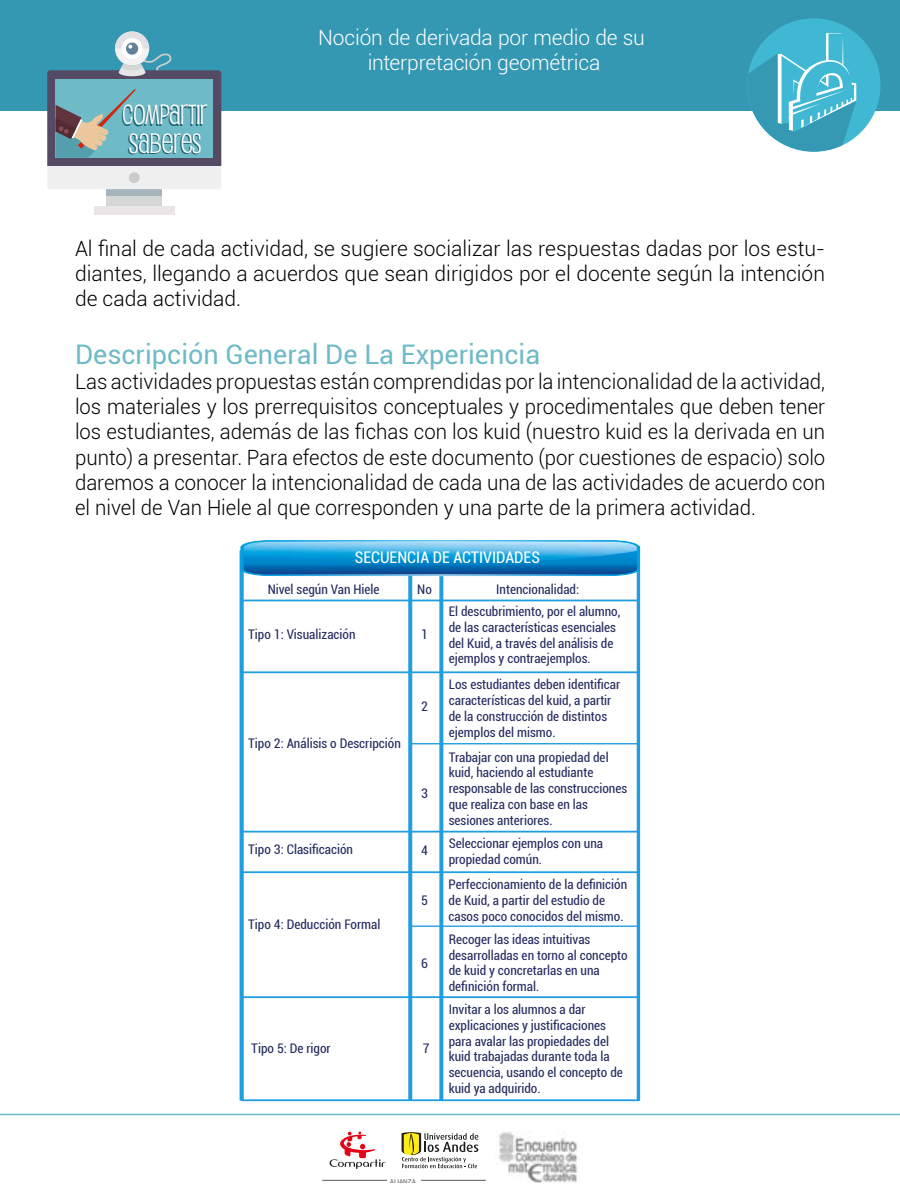
<style>
.page{position:relative;width:900px;height:1200px;background:#fff}
.page>*{position:absolute;margin:0;border:0;box-sizing:border-box;transform-origin:0 0}
.t1{font:27.3px/28.5px "Pupcat Rg";color:#fff}
.t2{font:27px "Roboto";color:#6ebac7}
.t3{font:300 21px/25.2px "Roboto";color:#000;text-align:justify}
.t4{font:300 21px/25.2px "Roboto";letter-spacing:-.01em;color:#fff;text-align:center}
.t5{font:condensed 16.05px "Roboto";color:#fff}
.t6{font:condensed 13.2px/15.9px "Roboto";color:#262d60}
.t7{font:500 7.05px "Helvetica Neue";color:#575756}
</style>
<div class="page">
<div style="left:0;top:0;width:900px;height:111px;background:#3598b3"></div>
<div style="left:107px;top:188px;width:55px;height:20px;background:#d6d6d6"></div>
<div style="left:94px;top:206px;width:81px;height:8px;background:#e8e6e6"></div>
<div style="left:107px;top:189px;width:55px;height:6px;background:#a6b5bd"></div>
<svg style="left:47px;top:31px;width:174px;height:158px"></svg>
<div style="left:747px;top:18px;width:134px;height:134px;background:#40b8d4;border-radius:50%"></div>
<svg style="left:747px;top:33px;width:109px;height:119px"></svg>
<hr style="left:0;top:1114px;width:900px;height:1px;background:#6ebac7">
<img style="left:498px;top:1132px;width:80px;height:51px">
<hr style="left:322px;top:1180px;width:65px;height:1px;background:#575756">
<hr style="left:421px;top:1180px;width:65px;height:1px;background:#575756">
<svg style="left:330px;top:1132px;width:56px;height:37px"></svg>
<svg style="left:402px;top:1132px;width:76px;height:36px"></svg>
<svg style="left:240px;top:576px;width:4px;height:524px;background:#2da4e3"></svg>
<hr style="left:637px;top:546px;width:3px;height:555px;background:#1f9ee2">
<hr style="left:241px;top:600px;width:397px;height:1px;background:#1f9ee2">
<hr style="left:242px;top:671px;width:397px;height:2px;background:#1f9ee2">
<hr style="left:410px;top:743px;width:230px;height:1px;background:#1f9ee2">
<hr style="left:410px;top:926px;width:230px;height:1px;background:#1f9ee2">
<hr style="left:241px;top:831px;width:397px;height:2px;background:#1f9ee2">
<hr style="left:242px;top:871px;width:396px;height:2px;background:#1f9ee2">
<hr style="left:241px;top:996px;width:398px;height:2px;background:#1f9ee2">
<hr style="left:241px;top:1099px;width:398px;height:2px;background:#1f9ee2">
<svg style="left:240px;top:540px;width:400px;height:36px;background:#2a7dbb"></svg>
<img style="left:244px;top:542px;width:393px;height:26px">
<svg style="left:408px;top:576px;width:4px;height:524px;background:#2ca4e3"></svg>
<svg style="left:439px;top:576px;width:4px;height:524px;background:#32a6e4"></svg>
<h1 class="t1" style="left:123px;top:99px;width:87px">COMPARTIR<br>SABERES</h1>
<h3 class="t4" style="left:318px;top:24px;width:328px">Noción de derivada por medio de su interpretación geométrica</h3>
<h3 class="t3" style="left:75px;top:235px;width:752px">Al final de cada actividad, se sugiere socializar las respuestas dadas por los estu&shy;diantes, llegando a acuerdos que sean dirigidos por el docente según la intención de cada actividad.</h3>
<h2 class="t2" style="left:75px;top:335px;width:467px">Descripción General De La Experiencia</h2>
<p class="t3" style="left:75px;top:368px;width:752px">Las actividades propuestas están comprendidas por la intencionalidad de la actividad, los materiales y los prerrequisitos conceptuales y procedimentales que deben tener los estudiantes, además de las fichas con los kuid (nuestro kuid es la derivada en un punto) a presentar. Para efectos de este documento (por cuestiones de espacio) solo daremos a conocer la intencionalidad de cada una de las actividades de acuerdo con el nivel de Van Hiele al que corresponden y una parte de la primera actividad.</p>
<p class="t5" style="left:355px;top:546px;width:187px">SECUENCIA DE ACTIVIDADES</p>
<p class="t6" style="left:268px;top:581px;width:113px">Nivel según Van Hiele</p>
<p class="t6" style="left:248px;top:626px;width:109px">Tipo 1: Visualización</p>
<p class="t6" style="left:417px;top:581px;width:16px">No</p>
<p class="t6" style="left:496px;top:581px;width:84px">Intencionalidad:</p>
<p class="t6" style="left:449px;top:603px;width:173px">El descubrimiento, por el alumno, de las características esenciales del Kuid, a través del análisis de ejemplos y contraejemplos.</p>
<p class="t6" style="left:421px;top:626px;width:8px">1</p>
<p class="t6" style="left:248px;top:735px;width:154px">Tipo 2: Análisis o Descripción</p>
<p class="t6" style="left:248px;top:841px;width:106px">Tipo 3: Clasificación</p>
<p class="t6" style="left:248px;top:916px;width:134px">Tipo 4: Deducción Formal</p>
<p class="t6" style="left:251px;top:1040px;width:81px">Tipo 5: De rigor</p>
<p class="t6" style="left:421px;top:698px;width:8px">2</p>
<p class="t6" style="left:421px;top:785px;width:8px">3</p>
<p class="t6" style="left:421px;top:842px;width:8px">4</p>
<p class="t6" style="left:421px;top:892px;width:8px">5</p>
<p class="t6" style="left:421px;top:955px;width:8px">6</p>
<p class="t6" style="left:423px;top:1040px;width:8px">7</p>
<p class="t6" style="left:449px;top:676px;width:173px">Los estudiantes deben identificar características del kuid, a partir de la construcción de distintos ejemplos del mismo.</p>
<p class="t6" style="left:449px;top:749px;width:180px">Trabajar con una propiedad del kuid, haciendo al estudiante responsable de las construcciones que realiza con base en las sesiones anteriores.</p>
<p class="t6" style="left:449px;top:835px;width:156px">Seleccionar ejemplos con una propiedad común.</p>
<p class="t6" style="left:449px;top:876px;width:180px">Perfeccionamiento de la definición de Kuid, a partir del estudio de casos poco conocidos del mismo.</p>
<p class="t6" style="left:449px;top:931px;width:180px">Recoger las ideas intuitivas desarrolladas en torno al concepto de kuid y concretarlas en una definición formal.</p>
<p class="t6" style="left:449px;top:1001px;width:176px">Invitar a los alumnos a dar explicaciones y justificaciones para avalar las propiedades del kuid trabajadas durante toda la secuencia, usando el concepto de kuid ya adquirido.</p>
<p class="t7" style="left:390px;top:1177px;width:28px">ALIANZA</p>
</div>
